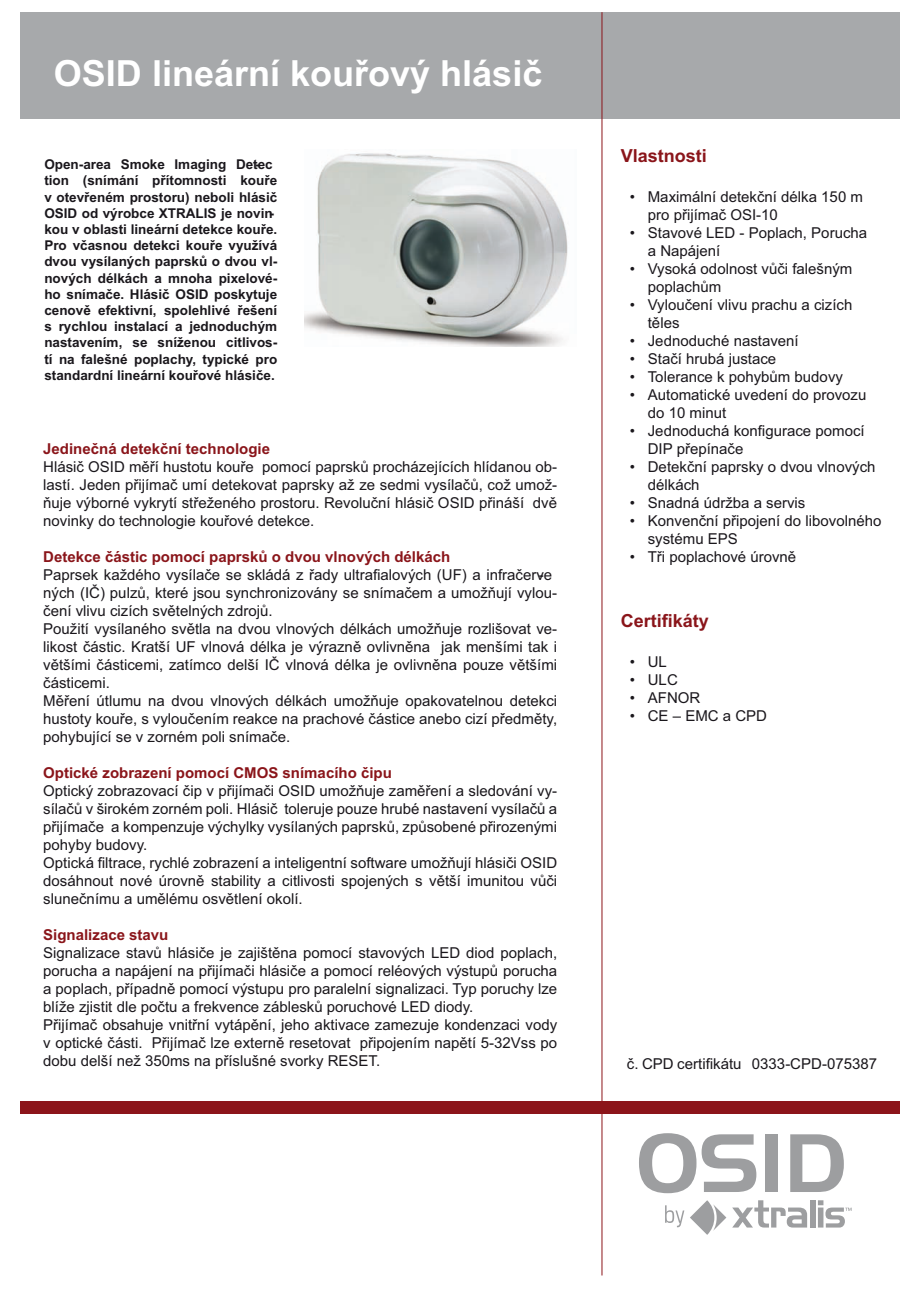
<style>
.page{position:relative;width:920px;height:1289px;background:#fff}
.page>*{position:absolute;margin:0;border:0;box-sizing:border-box;transform-origin:0 0}
.t1{font:700 36px "Arial";color:#fff}
.t2{font:700 18px "Arial";color:#8a151a}
.t3{font:15px/18px "Arial";color:#1a171c}
.t4{font:700 15px "Arial";color:#8a151a}
.t5{font:700 13.5px/16.2px "Arial";color:#1a171c}
</style>
<div class="page">
<div style="left:20px;top:12px;width:879px;height:106px;background:#a7a9ab"></div>
<hr style="left:601px;top:12px;width:1px;height:1263px;background:#8c151a">
<div style="left:20px;top:1101px;width:879px;height:12px;background:#8c151a"></div>
<img style="left:305px;top:153px;width:263px;height:193px">
<div style="left:765px;top:1134px;width:13px;height:58px;background:#9d9ea0"></div>
<svg style="left:790px;top:1134px;width:53px;height:58px"></svg>
<svg style="left:732px;top:1200px;width:75px;height:27px"></svg>
<div style="left:809px;top:1200px;width:6px;height:27px;background:#9d9ea0"></div>
<svg style="left:665px;top:1200px;width:61px;height:34px"></svg>
<svg style="left:818px;top:1200px;width:33px;height:27px"></svg>
<svg style="left:639px;top:1133px;width:117px;height:60px"></svg>
<h1 class="t1" style="left:54px;top:60px;width:490px">OSID lineární kouřový hlásič</h1>
<p class="t5" style="left:44px;top:157px;width:234px">Open-area Smoke Imaging Det-ec tion (snímání přítomnosti kouře v otevřeném prostoru) neboli hlásič OSID od výrobce XTRALIS je novin&shy;kou v oblasti lineární detekce kouře.<br>Pro včasnou detekci kouře využívá dvou vysílaných paprsků o dvou vl&shy;nových délkách a mnoha pixelové&shy;ho snímače. Hlásič OSID poskytuje cenově efektivní, spolehlivé řešení s rychlou instalací a jednoduchým nastavením, se sníženou citlivos&shy;tí na falešné poplachy, typické pro standardní lineární kouřové hlásiče.</p>
<p class="t4" style="left:43px;top:443px;width:228px">Jedinečná detekční technologie</p>
<p class="t3" style="left:43px;top:459px;width:515px;text-align:justify">Hlásič OSID měří hustotu kouře pomocí paprsků procházejících hlídanou ob&shy;lastí. Jeden přijímač umí detekovat paprsky až ze sedmi vysílačů, což umož&shy;ňuje výborné vykrytí střeženého prostoru. Revoluční hlásič OSID přináší dvě novinky do technologie kouřové detekce.</p>
<p class="t4" style="left:43px;top:551px;width:408px">Detekce částic pomocí paprsků o dvou vlnových délkách</p>
<p class="t3" style="left:43px;top:567px;width:515px">Paprsek každého vysílače se skládá z řady ultrafialových (UF) a infračerv-e ných (IČ) pulzů, které jsou synchronizovány se snímačem a umožňují vylou&shy;čení vlivu cizích světelných zdrojů.<br>Použití vysílaného světla na dvou vlnových délkách umožňuje rozlišovat ve&shy;likost částic. Kratší UF vlnová délka je výrazně ovlivněna jak menšími tak i většími částicemi, zatímco delší IČ vlnová délka je ovlivněna pouze většími částicemi.<br>Měření útlumu na dvou vlnových délkách umožňuje opakovatelnou detekci hustoty kouře, s vyloučením reakce na prachové částice anebo cizí předměty, pohybující se v zorném poli snímače.</p>
<p class="t4" style="left:43px;top:767px;width:350px">Optické zobrazení pomocí CMOS snímacího čipu</p>
<p class="t3" style="left:43px;top:783px;width:515px">Optický zobrazovací čip v přijímači OSID umožňuje zaměření a sledování vy&shy;sílačů v širokém zorném poli. Hlásič toleruje pouze hrubé nastavení vysílačů a přijímače a kompenzuje výchylky vysílaných paprsků, způsobené přirozenými pohyby budovy.<br>Optická filtrace, rychlé zobrazení a inteligentní software umožňují hlásiči OSID dosáhnout nové úrovně stability a citlivosti spojených s větší imunitou vůči slunečnímu a umělému osvětlení okolí.</p>
<p class="t4" style="left:43px;top:929px;width:127px">Signalizace stavu</p>
<p class="t3" style="left:43px;top:945px;width:515px">Signalizace stavů hlásiče je zajištěna pomocí stavových LED diod poplach, porucha a napájení na přijímači hlásiče a pomocí reléových výstupů porucha a poplach, případně pomocí výstupu pro paralelní signalizaci. Typ poruchy lze blíže zjistit dle počtu a frekvence záblesků poruchové LED diody.<br>Přijímač obsahuje vnitřní vytápění, jeho aktivace zamezuje kondenzaci vody v optické části. Přijímač lze externě resetovat připojením napětí 5-32Vss po dobu delší než 350ms na příslušné svorky RESET.</p>
<p class="t2" style="left:620px;top:149px;width:88px">Vlastnosti</p>
<p class="t3" style="left:647px;top:189px;width:217px;text-indent:-18px">• Maximální detekční délka 150 m pro přijímač OSI-10</p>
<p class="t3" style="left:647px;top:225px;width:221px;text-indent:-18px">• Stavové LED - Poplach, Porucha a Napájení</p>
<p class="t3" style="left:647px;top:261px;width:206px;text-indent:-18px">• Vysoká odolnost vůči falešným poplachům</p>
<p class="t3" style="left:647px;top:297px;width:206px;text-indent:-18px">• Vyloučení vlivu prachu a cizích těles</p>
<p class="t3" style="left:629px;top:333px;width:170px">• Jednoduché nastavení</p>
<p class="t3" style="left:629px;top:351px;width:148px">• Stačí hrubá justace</p>
<p class="t3" style="left:629px;top:369px;width:215px">• Tolerance k pohybům budovy</p>
<p class="t3" style="left:647px;top:387px;width:220px;text-indent:-18px">• Automatické uvedení do provozu do 10 minut</p>
<p class="t3" style="left:647px;top:423px;width:218px;text-indent:-18px">• Jednoduchá konfigurace pomocí<br>DIP přepínače</p>
<p class="t3" style="left:647px;top:459px;width:229px;text-indent:-18px">• Detekční paprsky o dvou vlnových délkách</p>
<p class="t3" style="left:629px;top:495px;width:177px">• Snadná údržba a servis</p>
<p class="t3" style="left:647px;top:513px;width:235px;text-indent:-18px">• Konvenční připojení do libovolného systému EPS</p>
<p class="t3" style="left:629px;top:549px;width:168px">• Tři poplachové úrovně</p>
<p class="t2" style="left:620px;top:614px;width:90px">Certifikáty</p>
<p class="t3" style="left:629px;top:654px;width:39px">• UL</p>
<p class="t3" style="left:629px;top:672px;width:49px">• ULC</p>
<p class="t3" style="left:629px;top:690px;width:72px">• AFNOR</p>
<p class="t3" style="left:629px;top:708px;width:139px">• CE – EMC a CPD</p>
<p class="t3" style="left:627px;top:1055px;width:251px">č. CPD certifikátu 0333-CPD-075387</p>
</div>
